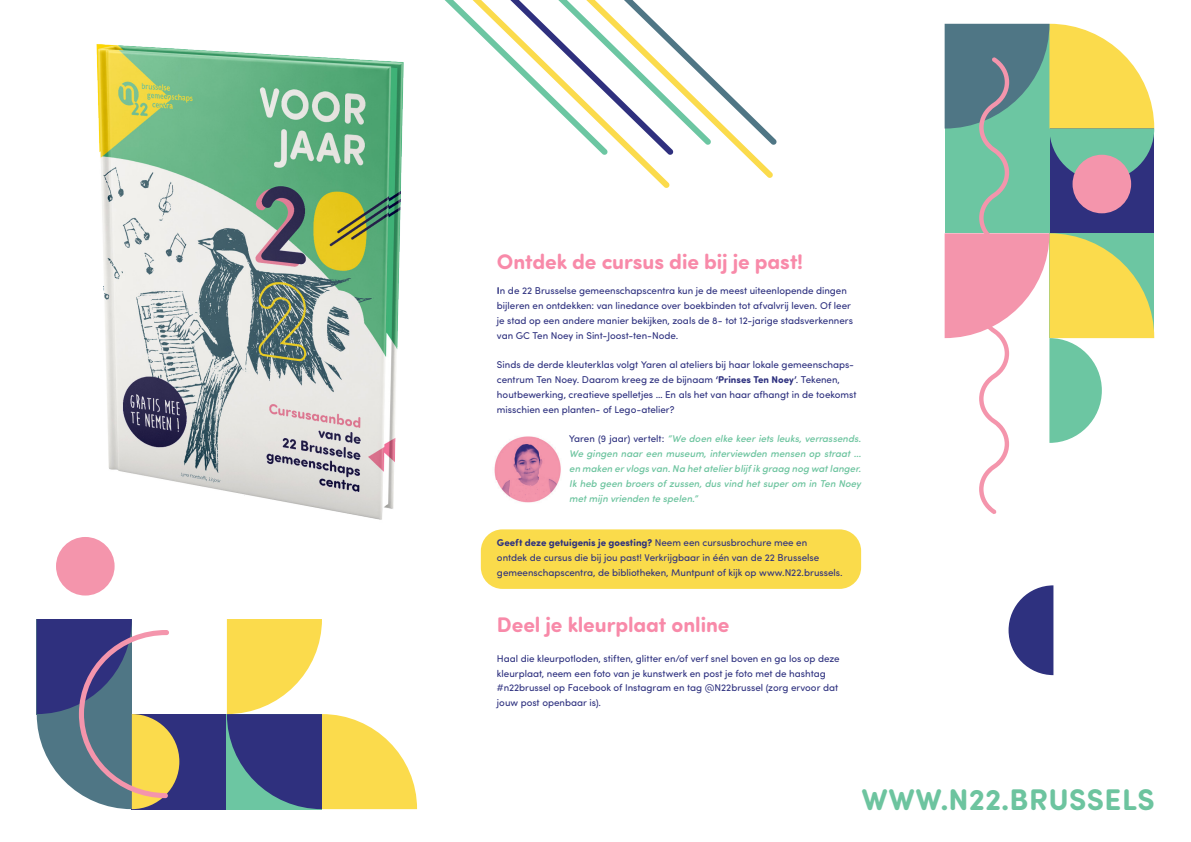
<style>
.page{position:relative;width:1191px;height:842px;background:#fff}
.page>*{position:absolute;margin:0;border:0;box-sizing:border-box;transform-origin:0 0}
.t1{font:700 30px "Sofia Pro Soft";letter-spacing:.015em;color:#6dc49f}
.t2{font:700 21.2px "Sofia Pro Soft";letter-spacing:-.005em;color:#f88aa9}
.t3{font:9.9px/14.8px "Sofia Pro Soft";color:#2e317f}
.t4{font:italic 500 9.9px/14.8px "Sofia Pro Soft";color:#6dc49f;text-align:justify}
.s1{font-weight:700}
.s2{font-weight:400;font-style:normal;color:#2e317f}
</style>
<div class="page">
<div style="left:132px;top:714px;width:95px;height:95px;background:#2f307e"></div>
<svg style="left:227px;top:619px;width:190px;height:190px"></svg>
<svg style="left:37px;top:619px;width:142px;height:190px"></svg>
<svg style="left:493px;top:0;width:661px;height:514px"></svg>
<div style="left:1072px;top:155px;width:59px;height:58px;background:#f495ac;border-radius:50%"></div>
<div style="left:56px;top:537px;width:59px;height:58px;background:#f495ac;border-radius:50%"></div>
<img style="left:96px;top:0;width:397px;height:533px">
<svg style="left:1008px;top:585px;width:45px;height:90px"></svg>
<div style="left:1008px;top:477px;width:104px;height:85px;background:#fff"></div>
<div style="left:481px;top:529px;width:380px;height:60px;background:#fadb4b;border-radius:22px"></div>
<img style="left:493px;top:434px;width:69px;height:71px">
<p class="t2" style="left:497px;top:246px;width:308px">Ontdek de cursus die bij je past!</p>
<p class="t3" style="left:497px;top:283px;width:357px"><span class="s1">I</span>n de 22 Brusselse gemeenschapscentra kun je de meest uiteenlopende dingen bijleren en ontdekken: van linedance over boekbinden tot afvalvrij leven. Of leer je stad op een andere manier bekijken, zoals de 8- tot 12-jarige stadsverkenners van GC Ten Noey in Sint-Joost-ten-Node.</p>
<p class="t3" style="left:497px;top:357px;width:361px">Sinds de derde kleuterklas volgt Yaren al ateliers bij haar lokale gemeenschaps&shy;centrum Ten Noey. Daarom kreeg ze de bijnaam <span class="s1">‘Prinses Ten Noey’</span>. Tekenen, houtbewerking, creatieve spelletjes … En als het van haar afhangt in de toekomst misschien een planten- of Lego-atelier?</p>
<p class="t4" style="left:569px;top:431px;width:293px"><span class="s2">Yaren (9 jaar) vertelt:</span> “We doen elke keer iets leuks, verrassends.<br>We gingen naar een museum, interviewden mensen op straat … en maken er vlogs van. Na het atelier blijf ik graag nog wat langer.<br>Ik heb geen broers of zussen, dus vind het super om in Ten Noey met mijn vrienden te spelen.”</p>
<p class="t3" style="left:497px;top:535px;width:347px"><span class="s1">Geeft deze getuigenis je goesting?</span> Neem een cursusbrochure mee en<br>ontdek de cursus die bij jou past! Verkrijgbaar in één van de 22 Brusselse gemeenschapscentra, de bibliotheken, Muntpunt of kijk op www.N22.brussels.</p>
<p class="t2" style="left:497px;top:609px;width:234px">Deel je kleurplaat online</p>
<p class="t3" style="left:497px;top:650px;width:344px">Haal die kleurpotloden, stiften, glitter en/of verf snel boven en ga los op deze kleurplaat, neem een foto van je kunstwerk en post je foto met de hashtag #n22brussel op Facebook of Instagram en tag @N22brussel (zorg ervoor dat jouw post openbaar is).</p>
<p class="t1" style="left:861px;top:778px;width:295px">WWW.N22.BRUSSELS</p>
</div>
